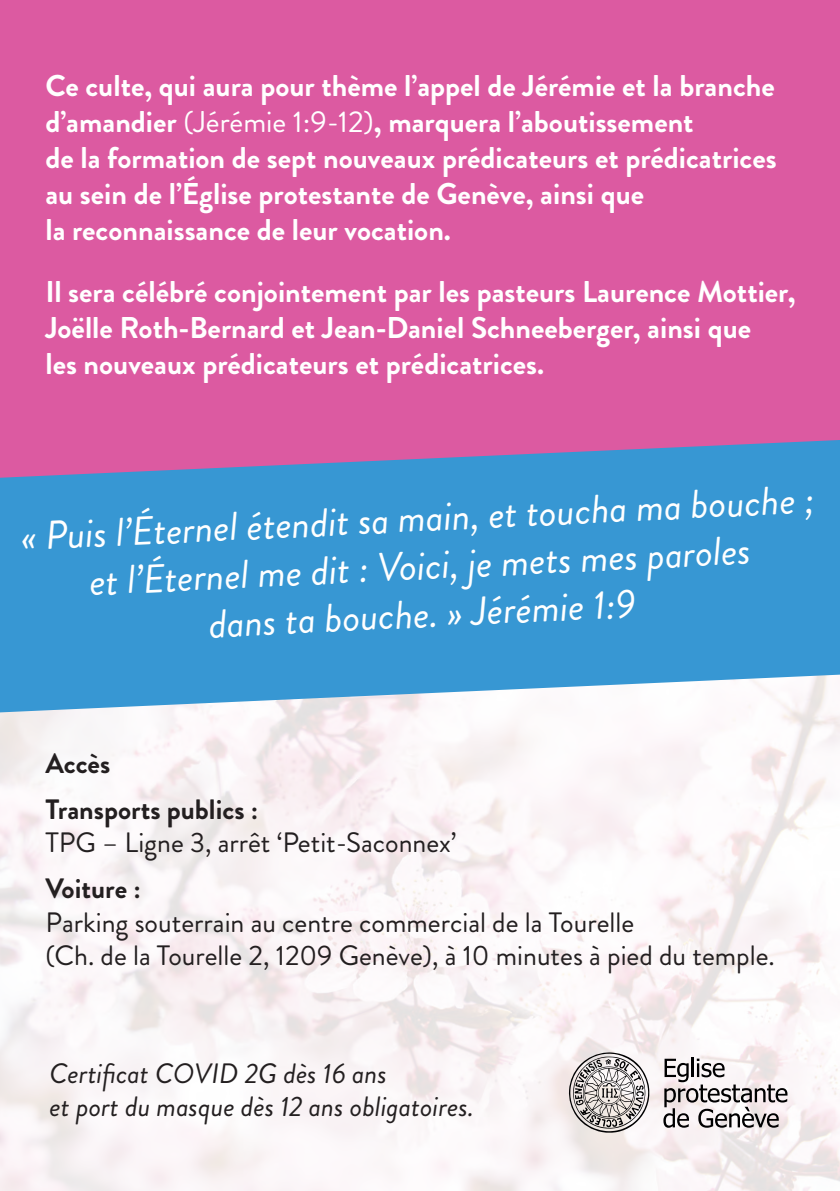
<style>
.page{position:relative;width:840px;height:1191px;background:#fff}
.page>*{position:absolute;margin:0;border:0;box-sizing:border-box;transform-origin:0 0}
.t1{font:italic 40px/48px "Brandon Grotesque";color:#fff;text-align:center}
.t2{font:700 30px/36px "Brandon Grotesque";color:#fff}
.t3{font:28px/33.6px "Brandon Grotesque";color:#231f20}
.t4{font:italic 28px/33.6px "Brandon Grotesque";color:#231f20}
.t5{font:700 28px/45.6px "Brandon Grotesque";color:#231f20}
.s1{font-weight:400}
</style>
<div class="page">
<img style="left:0;top:712px;width:839px;height:479px">
<div style="left:0;top:0;width:839px;height:530px;background:#dc5aa1"></div>
<svg style="left:0;top:440px;width:839px;height:272px;background:#4f99d2"></svg>
<svg style="left:568px;top:1052px;width:81px;height:80px"></svg>
<svg style="left:663px;top:1058px;width:124px;height:69px"></svg>
<p class="t2" style="left:45px;top:68px;width:732px">Ce culte, qui aura pour thème l’appel de Jérémie et la branche d’amandier <span class="s1">(Jérémie 1:9-12)</span>, marquera l’aboutissement<br>de la formation de sept nouveaux prédicateurs et prédicatrices au sein de l’Église protestante de Genève, ainsi que<br>la reconnaissance de leur vocation.</p>
<p class="t2" style="left:45px;top:274px;width:751px">Il sera célébré conjointement par les pasteurs Laurence Mottier,<br>Joëlle Roth-Bernard et Jean-Daniel Schneeberger, ainsi que<br>les nouveaux prédicateurs et prédicatrices.</p>
<h1 class="t1" style="left:20px;top:515px;width:795px;rotate:-3deg">« Puis l’Éternel étendit sa main, et toucha ma bouche ; et l’Éternel me dit : Voici, je mets mes paroles<br>dans ta bouche. » Jérémie 1:9</h1>
<p class="t5" style="left:45px;top:741px;width:214px">Accès<br>Transports publics :</p>
<p class="t3" style="left:45px;top:826px;width:412px">TPG – Ligne 3, arrêt ‘Petit-Saconnex’</p>
<p class="t5" style="left:45px;top:866px;width:97px">Voiture :</p>
<p class="t3" style="left:45px;top:905px;width:730px">Parking souterrain au centre commercial de la Tourelle<br>(Ch. de la Tourelle 2, 1209 Genève), à 10 minutes à pied du temple.</p>
<p class="t4" style="left:50px;top:1056px;width:426px">Certificat COVID 2G dès 16 ans<br>et port du masque dès 12 ans obligatoires.</p>
</div>
